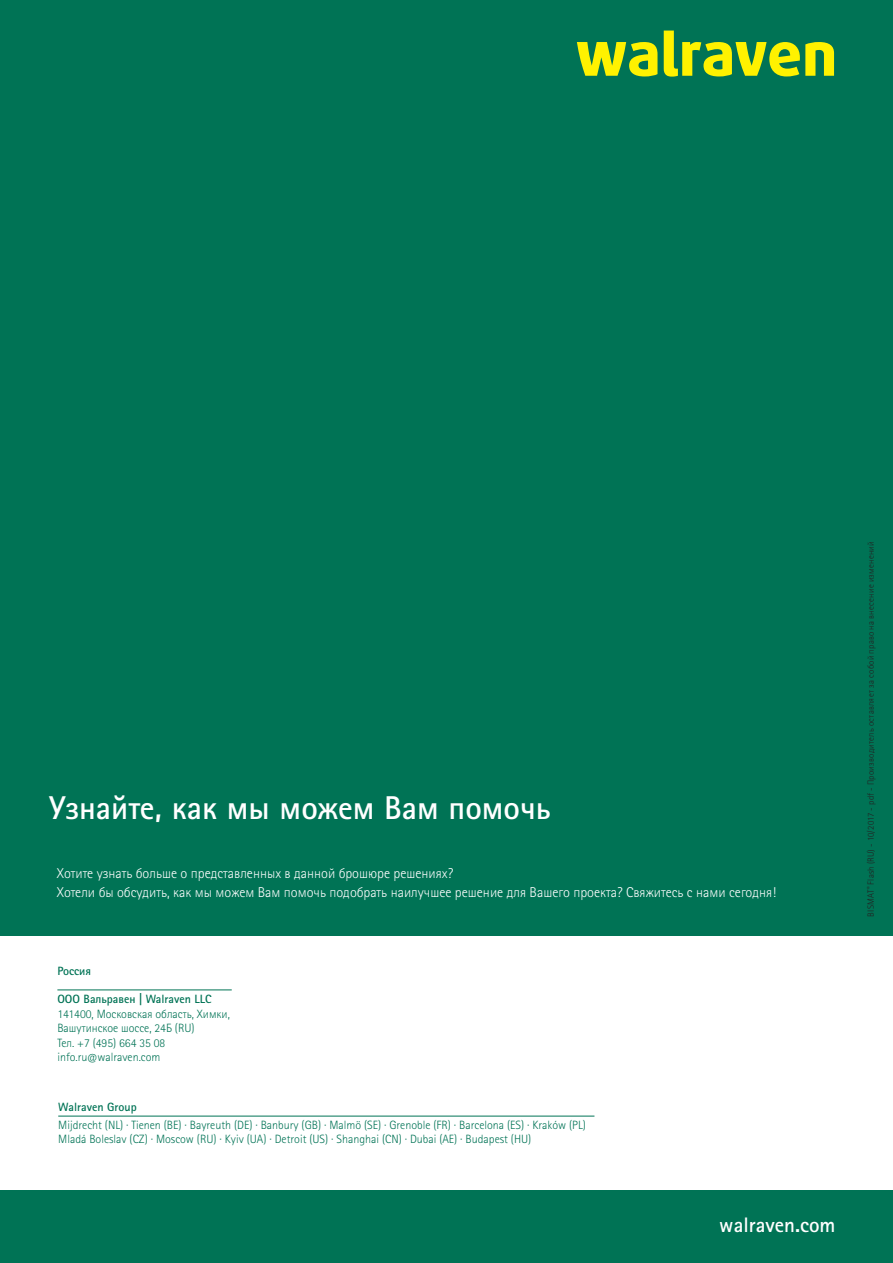
<style>
.page{position:relative;width:893px;height:1263px;background:#007355}
.page>*{position:absolute;margin:0;border:0;box-sizing:border-box;transform-origin:0 0}
.t1{font:700 33px "Rotis Sans Serif Pro Cyr";color:#fff}
.t2{font:700 21px "Rotis Sans Serif Pro Cyr";color:#fff}
.t3{font:300 14.25px/19.5px "Rotis Sans Serif Pro Cyr";color:#fff}
.t4{font:300 12px/14.4px "Rotis Sans Serif Std";color:#007355}
.t5{font:300 12px/14.4px "Rotis Sans Serif Pro Cyr";color:#007355}
.t6{font:700 12px "Rotis Sans Serif Pro Cyr";color:#007355}
.t7{font:700 12px "Rotis Sans Serif Std";color:#007355}
.t8{font:300 9px "Rotis Sans Serif Pro Cyr";letter-spacing:.025em;color:#231f20}
.s1{font-family:"Rotis Sans Serif Std"}
</style>
<div class="page">
<div style="left:0;top:936px;width:893px;height:254px;background:#fff"></div>
<svg style="left:664px;top:31px;width:170px;height:46px"></svg>
<svg style="left:577px;top:42px;width:80px;height:34px"></svg>
<hr style="left:58px;top:1116px;width:536px;height:1px;background:#007355">
<hr style="left:57px;top:989px;width:175px;height:1px;background:#007355">
<h1 class="t1" style="left:48px;top:796px;width:504px">Узнайте, как мы можем Вам помочь</h1>
<p class="t3" style="left:57px;top:864px;width:720px">Хотите узнать больше о представленных в данной брошюре решениях?<br>Хотели бы обсудить, как мы можем Вам помочь подобрать наилучшее решение для Вашего проекта? Свяжитесь с нами сегодня!</p>
<p class="t6" style="left:57px;top:966px;width:35px">Россия</p>
<p class="t6" style="left:57px;top:995px;width:156px">ООО Вальравен | Walraven LLC</p>
<p class="t5" style="left:57px;top:1008px;width:174px">141400, Московская область, Химки,<br>Вашутинское шоссе, 24Б (RU)<br>Тел. +7 (495) 664 35 08 info.ru@walraven.com</p>
<p class="t7" style="left:58px;top:1102px;width:80px">Walraven Group</p>
<p class="t4" style="left:58px;top:1118px;width:529px">Mijdrecht (NL) · Tienen (BE) · Bayreuth (DE) · Banbury (GB) · Malmö (SE) · Grenoble (FR) · Barcelona (ES) · Kraków (PL)<br>Mladá Boleslav (CZ) · Moscow (RU) · Kyiv (UA) · Detroit (US) · Shanghai (CN) · Dubai (AE) · Budapest (HU)</p>
<h2 class="t2" style="left:719px;top:1217px;width:118px">walraven.com</h2>
<p class="t8" style="left:867px;top:917px;width:377px;rotate:-90deg">BISMAT<sup>®</sup> Flash (RU) - 10/2017 <span class="s1">- pdf -</span> Производитель оставляет за собой право на внесение изменений</p>
</div>
